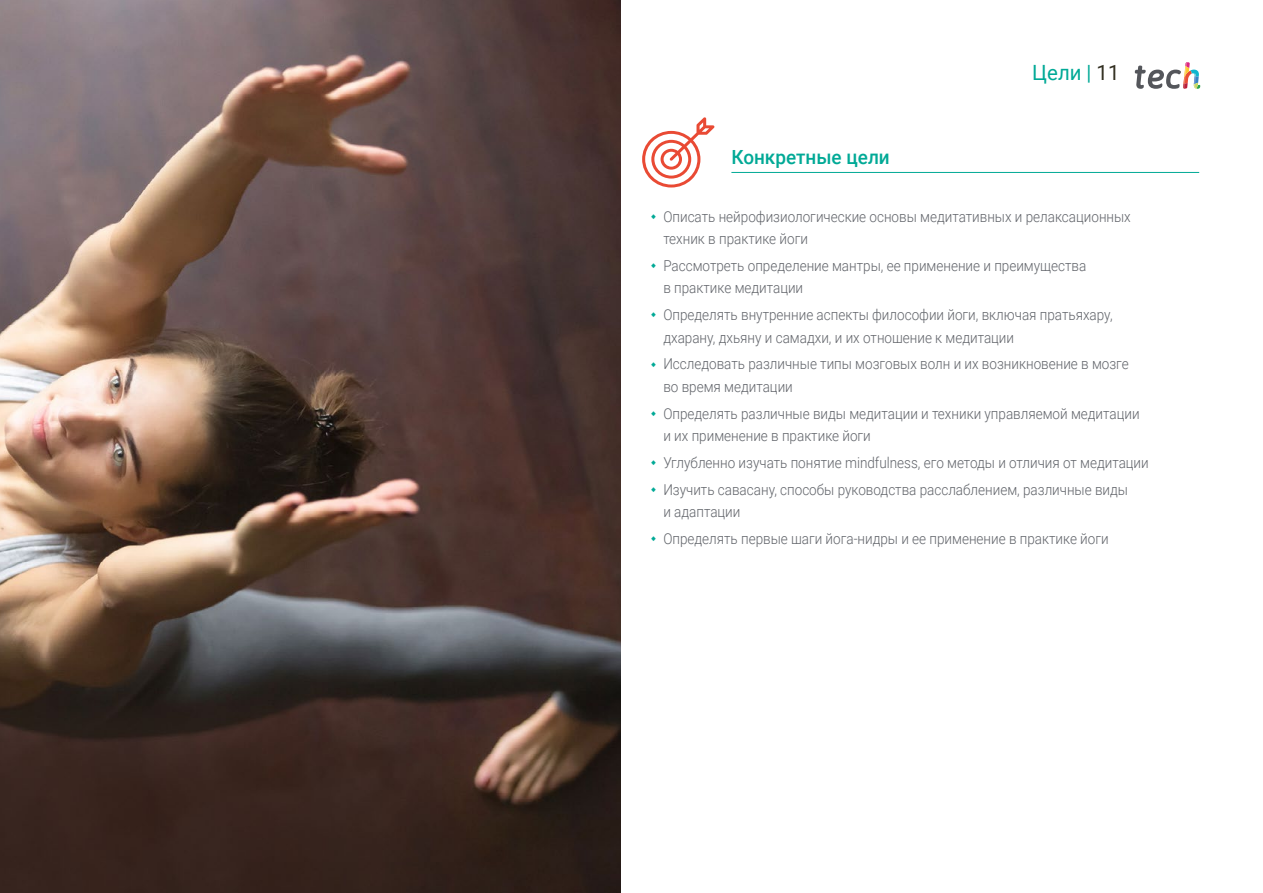
<style>
.page{position:relative;width:1263px;height:893px;background:#fff}
.page>*{position:absolute;margin:0;border:0;box-sizing:border-box;transform-origin:0 0}
.t1{font:21px "Roboto";color:#00a996}
.t2{font:500 19.5px "Roboto";color:#00a996}
.t3{font:300 15px/22.5px "Roboto";color:#61646a;scale:.9 1}
.s1{color:#312e20}
</style>
<div class="page">
<hr style="left:731px;top:172px;width:468px;height:1px;background:#00a996">
<svg style="left:642px;top:117px;width:72px;height:70px"></svg>
<img style="left:0;top:0;width:621px;height:893px">
<svg style="left:1135px;top:62px;width:65px;height:27px"></svg>
<h2 class="t2" style="left:731px;top:143px;width:160px">Конкретные цели</h2>
<h1 class="t1" style="left:1032px;top:57px;width:89px">Цели | <span class="s1">11</span></h1>
<p class="t3" style="left:663px;top:204px;width:521px">Описать нейрофизиологические основы медитативных и релаксационных техник в практике йоги</p>
<p class="t3" style="left:663px;top:254px;width:471px">Рассмотреть определение мантры, ее применение и преимущества в практике медитации</p>
<p class="t3" style="left:663px;top:303px;width:501px">Определять внутренние аспекты философии йоги, включая пратьяхару, дхарану, дхьяну и самадхи, и их отношение к медитации</p>
<p class="t3" style="left:663px;top:352px;width:519px">Исследовать различные типы мозговых волн и их возникновение в мозге во время медитации</p>
<p class="t3" style="left:663px;top:401px;width:531px">Определять различные виды медитации и техники управляемой медитации и их применение в практике йоги</p>
<p class="t3" style="left:663px;top:449px;width:541px;line-height:26.7px">Углубленно изучать понятие mindfulness, его методы и отличия от медитации<br>Изучить савасану, способы руководства расслаблением, различные виды</p>
<p class="t3" style="left:663px;top:498px;width:496px;line-height:26.7px">и адаптации<br>Определять первые шаги йога-нидры и ее применение в практике йоги</p>
</div>
